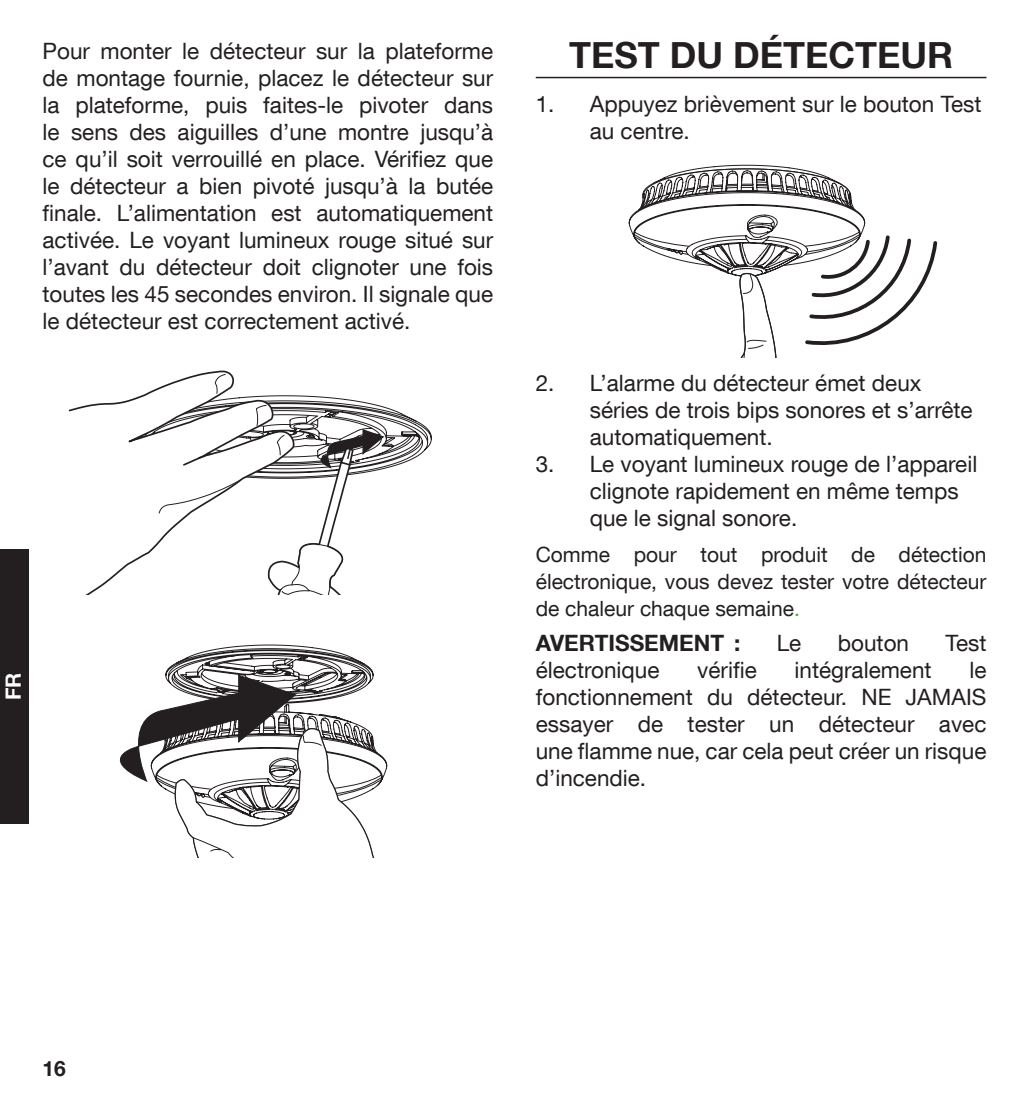
<style>
.page{position:relative;width:1029px;height:1098px;background:#fff}
.page>*{position:absolute;margin:0;border:0;box-sizing:border-box;transform-origin:0 0}
.t1{font:700 36px "Helvetica Neue LT Com";color:#231f20}
.BODY_Std{font:22.5px/27px "Helvetica Neue LT Com";color:#231f20}
.BODY_Std-2{font:700 22.5px "Helvetica Neue LT Com";color:#231f20}
.BODY_Std-3{font:21px/27px "Helvetica Neue LT Com";color:#231f20;text-align:justify}
.t2{font:700 21px "Helvetica Neue LT Com";color:#231f20}
.t3{font:700 21px "Helvetica Neue LT Com";color:#fff}
.s1{color:#40ae49}
</style>
<div class="page">
<div style="left:0;top:549px;width:29px;height:274px;background:#231f20"></div>
<svg style="left:100px;top:373px;width:332px;height:220px"></svg>
<svg style="left:119px;top:644px;width:269px;height:212px"></svg>
<hr style="left:536px;top:77px;width:450px;height:1px;background:#231f20">
<svg style="left:629px;top:165px;width:309px;height:192px"></svg>
<p class="t3" style="left:0;top:699px;width:29px;rotate:-90deg">FR</p>
<p class="BODY_Std" style="left:43px;top:37px;width:452px;text-align:justify">Pour monter le détecteur sur la plateforme de montage fournie, placez le détecteur sur la plateforme, puis faites-le pivoter dans le sens des aiguilles d’une montre jusqu’à ce qu’il soit verrouillé en place. Vérifiez que le détecteur a bien pivoté jusqu’à la butée finale. L’alimentation est automatiquement activée. Le voyant lumineux rouge situé sur l’avant du détecteur doit clignoter une fois toutes les 45 secondes environ. Il signale que le détecteur est correctement activé.</p>
<p class="t1" style="left:569px;top:33px;width:386px">TEST DU DÉTECTEUR</p>
<p class="BODY_Std" style="left:590px;top:90px;width:393px;text-indent:-54px">1. Appuyez brièvement sur le bouton Test au centre.</p>
<p class="BODY_Std" style="left:590px;top:369px;width:384px;text-indent:-54px">2. L’alarme du détecteur émet deux séries de trois bips sonores et s’arrête automatiquement.</p>
<p class="BODY_Std" style="left:590px;top:450px;width:389px;text-indent:-54px">3. Le voyant lumineux rouge de l’appareil clignote rapidement en même temps que le signal sonore.</p>
<p class="BODY_Std-3" style="left:536px;top:540px;width:452px">Comme pour tout produit de détection électronique, vous devez tester votre détecteur de chaleur chaque semaine<span class="s1">.</span></p>
<p class="BODY_Std-2" style="left:536px;top:629px;width:206px">AVERTISSEMENT :</p>
<p class="BODY_Std" style="left:777px;top:629px;width:26px">Le</p>
<p class="BODY_Std" style="left:838px;top:629px;width:73px">bouton</p>
<p class="BODY_Std" style="left:946px;top:629px;width:42px">Test</p>
<p class="BODY_Std" style="left:536px;top:656px;width:125px">électronique</p>
<p class="BODY_Std" style="left:697px;top:656px;width:61px">vérifie</p>
<p class="BODY_Std" style="left:795px;top:656px;width:139px">intégralement</p>
<p class="BODY_Std" style="left:536px;top:656px;width:452px;text-align:justify;text-indent:434px">le fonctionnement du détecteur. NE JAMAIS essayer de tester un détecteur avec une flamme nue, car cela peut créer un risque d’incendie.</p>
<p class="t2" style="left:43px;top:1054px;width:25px">16</p>
</div>
